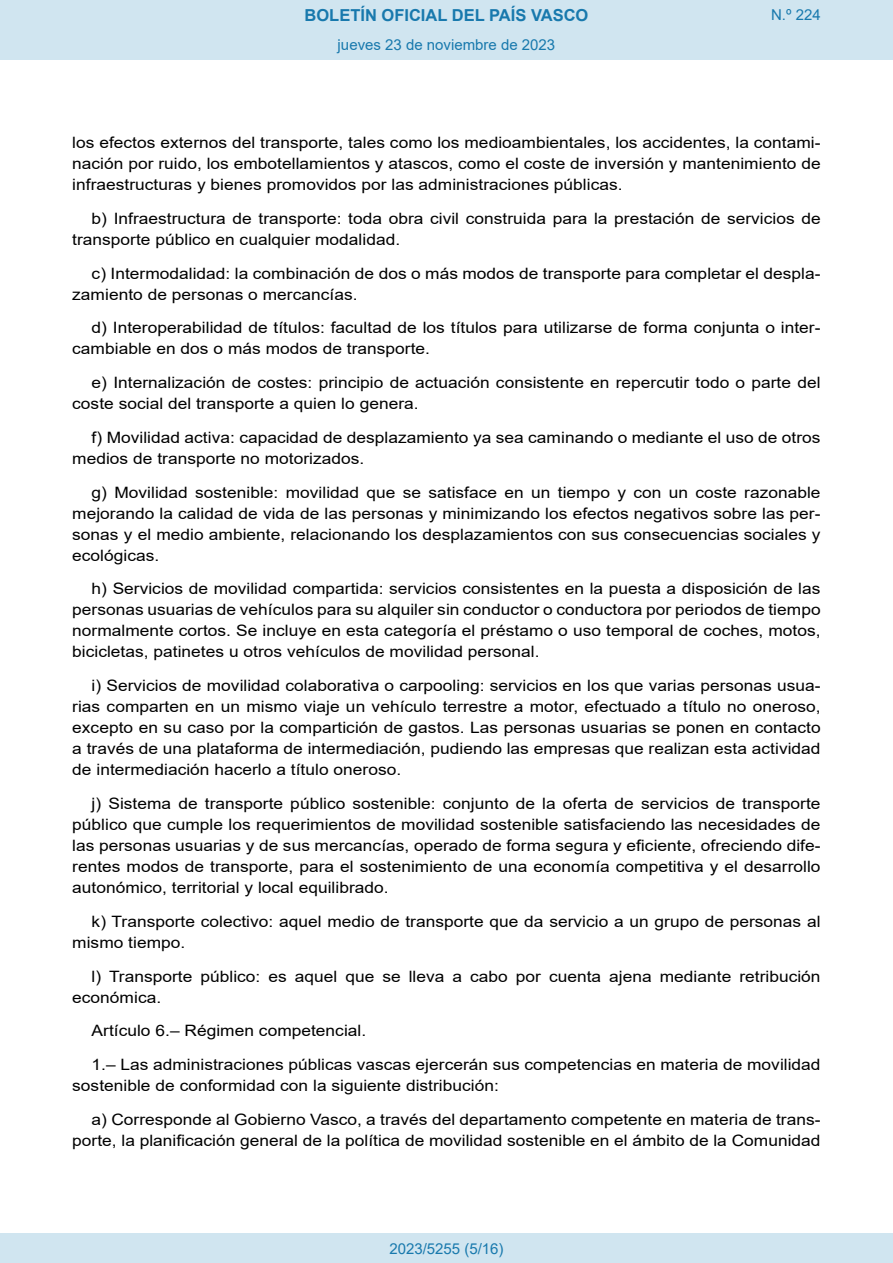
<style>
.page{position:relative;width:893px;height:1263px;background:#fff}
.page>*{position:absolute;margin:0;border:0;box-sizing:border-box;transform-origin:0 0}
.t1{font:700 16.5px "Arial";color:#1879ad}
.BOPVDetalle{font:15.6px/21px "Arial";color:#000;scale:1.11 1}
.Paginacion_Centro{font:15px "Arial";color:#1879ad}
</style>
<div class="page">
<div style="left:0;top:0;width:893px;height:60px;background:#d0e5f0"></div>
<div style="left:0;top:1233px;width:893px;height:30px;background:#d0e5f0"></div>
<p class="t1" style="left:305px;top:3px;width:285px">BOLETÍN OFICIAL DEL PAÍS VASCO</p>
<p class="Paginacion_Centro" style="left:338px;top:35px;width:219px">jueves 23 de noviembre de 2023</p>
<p class="Paginacion_Centro" style="left:771px;top:5px;width:51px">N.º 224</p>
<p class="BOPVDetalle" style="left:72px;top:132px;width:676px;text-align:justify">los efectos externos del transporte, tales como los medioambientales, los accidentes, la contami&shy;nación por ruido, los embotellamientos y atascos, como el coste de inversión y mantenimiento de infraestructuras y bienes promovidos por las administraciones públicas.</p>
<p class="BOPVDetalle" style="left:72px;top:208px;width:676px;text-indent:19px">b) Infraestructura de transporte: toda obra civil construida para la prestación de servicios de transporte público en cualquier modalidad.</p>
<p class="BOPVDetalle" style="left:72px;top:263px;width:676px;text-indent:19px">c) Intermodalidad: la combinación de dos o más modos de transporte para completar el despla&shy;zamiento de personas o mercancías.</p>
<p class="BOPVDetalle" style="left:72px;top:317px;width:676px;text-indent:19px">d) Interoperabilidad de títulos: facultad de los títulos para utilizarse de forma conjunta o inter&shy;cambiable en dos o más modos de transporte.</p>
<p class="BOPVDetalle" style="left:72px;top:372px;width:676px;text-indent:19px">e) Internalización de costes: principio de actuación consistente en repercutir todo o parte del coste social del transporte a quien lo genera.</p>
<p class="BOPVDetalle" style="left:72px;top:427px;width:676px;text-indent:19px">f) Movilidad activa: capacidad de desplazamiento ya sea caminando o mediante el uso de otros medios de transporte no motorizados.</p>
<p class="BOPVDetalle" style="left:72px;top:482px;width:676px;text-align:justify;text-indent:19px">g) Movilidad sostenible: movilidad que se satisface en un tiempo y con un coste razonable mejorando la calidad de vida de las personas y minimizando los efectos negativos sobre las per&shy;sonas y el medio ambiente, relacionando los desplazamientos con sus consecuencias sociales y ecológicas.</p>
<p class="BOPVDetalle" style="left:72px;top:578px;width:676px;text-align:justify;text-indent:19px">h) Servicios de movilidad compartida: servicios consistentes en la puesta a disposición de las personas usuarias de vehículos para su alquiler sin conductor o conductora por periodos de tiempo normalmente cortos. Se incluye en esta categoría el préstamo o uso temporal de coches, motos, bicicletas, patinetes u otros vehículos de movilidad personal.</p>
<p class="BOPVDetalle" style="left:72px;top:675px;width:676px;text-align:justify;text-indent:19px">i) Servicios de movilidad colaborativa o carpooling: servicios en los que varias personas usua&shy;rias comparten en un mismo viaje un vehículo terrestre a motor, efectuado a título no oneroso, excepto en su caso por la compartición de gastos. Las personas usuarias se ponen en contacto a través de una plataforma de intermediación, pudiendo las empresas que realizan esta actividad de intermediación hacerlo a título oneroso.</p>
<p class="BOPVDetalle" style="left:72px;top:793px;width:676px;text-align:justify;text-indent:19px">j) Sistema de transporte público sostenible: conjunto de la oferta de servicios de transporte público que cumple los requerimientos de movilidad sostenible satisfaciendo las necesidades de las personas usuarias y de sus mercancías, operado de forma segura y eficiente, ofreciendo dife&shy;rentes modos de transporte, para el sostenimiento de una economía competitiva y el desarrollo autonómico, territorial y local equilibrado.</p>
<p class="BOPVDetalle" style="left:72px;top:911px;width:676px;text-indent:19px">k) Transporte colectivo: aquel medio de transporte que da servicio a un grupo de personas al mismo tiempo.</p>
<p class="BOPVDetalle" style="left:72px;top:965px;width:676px;text-indent:19px">l) Transporte público: es aquel que se lleva a cabo por cuenta ajena mediante retribución económica.</p>
<p class="BOPVDetalle" style="left:92px;top:1020px;width:249px">Artículo 6.– Régimen competencial.</p>
<p class="BOPVDetalle" style="left:72px;top:1054px;width:676px;text-indent:19px">1.– Las administraciones públicas vascas ejercerán sus competencias en materia de movilidad sostenible de conformidad con la siguiente distribución:</p>
<p class="BOPVDetalle" style="left:72px;top:1109px;width:676px;text-align:right">a) Corresponde al Gobierno Vasco, a través del departamento competente en materia de trans&shy;porte, la planificación general de la política de movilidad sostenible en el ámbito de la Comunidad</p>
<p class="Paginacion_Centro" style="left:389px;top:1238px;width:116px">2023/5255 (5/16)</p>
</div>
